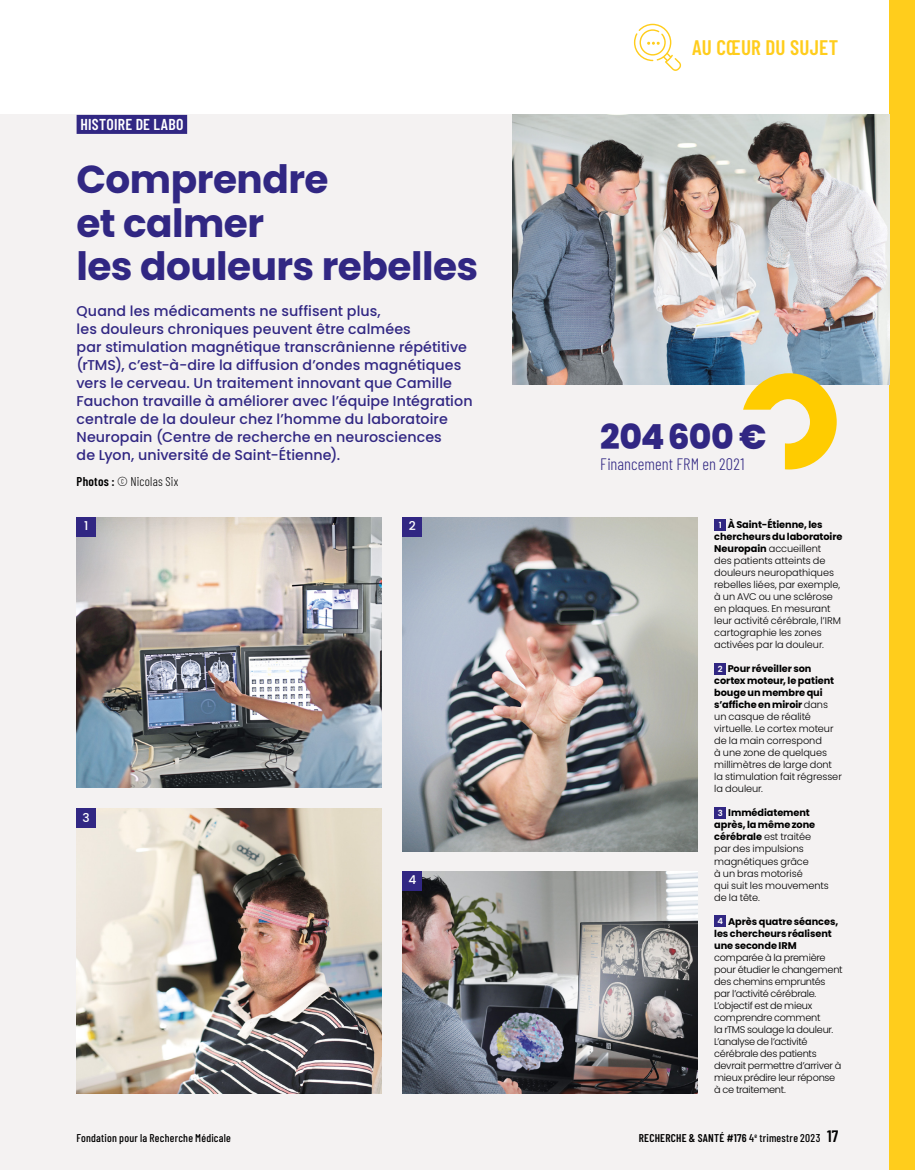
<style>
.page{position:relative;width:915px;height:1170px;background:#fff}
.page>*{position:absolute;margin:0;border:0;box-sizing:border-box;transform-origin:0 0}
.t1{font:700 39px/43.5px "Poppins";letter-spacing:-.015em;color:#312783}
.t2{font:800 34.5px "Poppins";letter-spacing:-.01em;color:#312783}
.t3{font:600 21px "Barlow Condensed";letter-spacing:.01em;color:#ffcd1c}
.t4{font:300 16.5px "Barlow Condensed";letter-spacing:.005em;color:#312783}
.t5{font:600 15.75px "Barlow Condensed";letter-spacing:.02em;color:#fff}
.t6{font:500 14.25px/18px "Poppins";letter-spacing:.005em;color:#312783}
.t7{font:300 12.75px "Barlow Condensed";letter-spacing:.015em;color:#000}
.t8{font:500 12.15px "Poppins";color:#fff}
.t9{font:600 11.25px "Barlow Condensed";letter-spacing:.02em;color:#000}
.t10{font:500 11.25px "Barlow Condensed";letter-spacing:.02em;color:#000}
.t11{font:300 9.75px/12px "Poppins";letter-spacing:-.01em;color:#000}
.t12{font:700 9.75px/12px "Poppins";letter-spacing:-.01em;color:#000}
.s1{font-weight:600}
.s2{font-weight:600;font-size:8.4px;color:#fff}
.s3{font-weight:700}
.s4{font-weight:500}
.s5{font-size:16.5px}
</style>
<div class="page">
<div style="left:0;top:115px;width:914px;height:1054px;background:#f4f2f2"></div>
<div style="left:888px;top:0;width:26px;height:1169px;background:#ffcd1c"></div>
<svg style="left:633px;top:24px;width:48px;height:47px"></svg>
<div style="left:77px;top:115px;width:110px;height:19px;background:#312783"></div>
<img style="left:77px;top:517px;width:304px;height:270px">
<img style="left:77px;top:808px;width:304px;height:285px">
<img style="left:403px;top:871px;width:294px;height:222px">
<div style="left:77px;top:517px;width:19px;height:19px;background:#312783"></div>
<img style="left:512px;top:114px;width:376px;height:270px">
<img style="left:403px;top:517px;width:294px;height:334px">
<div style="left:403px;top:517px;width:19px;height:19px;background:#312783"></div>
<div style="left:77px;top:808px;width:19px;height:19px;background:#312783"></div>
<div style="left:403px;top:871px;width:19px;height:19px;background:#312783"></div>
<div style="left:714px;top:519px;width:12px;height:12px;background:#312783"></div>
<div style="left:714px;top:663px;width:12px;height:12px;background:#312783"></div>
<div style="left:714px;top:807px;width:12px;height:12px;background:#312783"></div>
<div style="left:714px;top:915px;width:12px;height:12px;background:#312783"></div>
<svg style="left:742px;top:373px;width:94px;height:96px"></svg>
<h3 class="t5" style="left:80px;top:113px;width:104px">HISTOIRE DE LABO</h3>
<h1 class="t1" style="left:77px;top:158px;width:403px">Comprendre<br>et calmer<br>les douleurs rebelles</h1>
<p class="t6" style="left:77px;top:302px;width:397px">Quand les médicaments ne suffisent plus,<br>les douleurs chroniques peuvent être calmées<br>par stimulation magnétique transcrânienne répétitive (rTMS), c’est-à-dire la diffusion d’ondes magnétiques vers le cerveau. Un traitement innovant que Camille Fauchon travaille à améliorer avec l’équipe Intégration centrale de la douleur chez l’homme du laboratoire Neuropain (Centre de recherche en neurosciences<br>de Lyon, université de Saint-Étienne).</p>
<h3 class="t7" style="left:77px;top:472px;width:103px"><span class="s1">Photos :</span> © Nicolas Six</h3>
<p class="t8" style="left:84px;top:519px;width:6px">1</p>
<p class="t8" style="left:409px;top:519px;width:9px">2</p>
<p class="t8" style="left:82px;top:810px;width:9px">3</p>
<p class="t8" style="left:408px;top:873px;width:9px">4</p>
<h3 class="t3" style="left:691px;top:32px;width:148px">AU CŒUR DU SUJET</h3>
<h2 class="t2" style="left:600px;top:416px;width:167px">204600 €</h2>
<h3 class="t4" style="left:600px;top:452px;width:146px">Financement FRM en 2021</h3>
<p class="t11" style="left:714px;top:519px;width:130px;text-indent:4px"><span class="s2">1</span> <span class="s3">À Saint-Étienne, les chercheurs du laboratoire<br>Neuropain</span> accueillent<br>des patients atteints de douleurs neuropathiques rebelles liées, par exemple, à un AVC ou une sclérose en plaques. En mesurant leur activité cérébrale, l’IRM cartographie les zones activées par la douleur.</p>
<p class="t11" style="left:714px;top:663px;width:129px;text-indent:4px"><span class="s2">2</span> <span class="s3">Pour réveiller son cortex moteur, le patient bouge un membre qui s’affiche en miroir</span> dans un casque de réalité virtuelle. Le cortex moteur de la main correspond<br>à une zone de quelques millimètres de large dont la stimulation fait régresser la douleur.</p>
<p class="t11" style="left:714px;top:807px;width:116px;text-indent:3px"><span class="s2">3</span> <span class="s3">Immédiatement après, la même zone cérébrale</span> est traitée par des impulsions magnétiques grâce<br>à un bras motorisé<br>qui suit les mouvements de la tête.</p>
<p class="t12" style="left:714px;top:915px;width:125px;text-indent:3px"><span class="s2">4</span> Après quatre séances, les chercheurs réalisent une seconde IRM</p>
<p class="t11" style="left:714px;top:951px;width:130px">comparée à la première pour étudier le changement des chemins empruntés par l’activité cérébrale.<br>L’objectif est de mieux comprendre comment<br>la rTMS soulage la douleur.<br>L’analyse de l’activité cérébrale des patients devrait permettre d’arriver à mieux prédire leur réponse à ce traitement.</p>
<p class="t10" style="left:77px;top:1129px;width:156px">Fondation pour la Recherche Médicale</p>
<p class="t9" style="left:638px;top:1129px;width:201px">RECHERCHE &amp; SANTÉ #176 <span class="s4">4</span><sup>e</sup> <span class="s4">trimestre 2023</span> <span class="s5">17</span></p>
<p class="t9" style="left:636px;top:1129px;width:109px">RECHERCHE &amp; SANTÉ #176</p>
</div>
